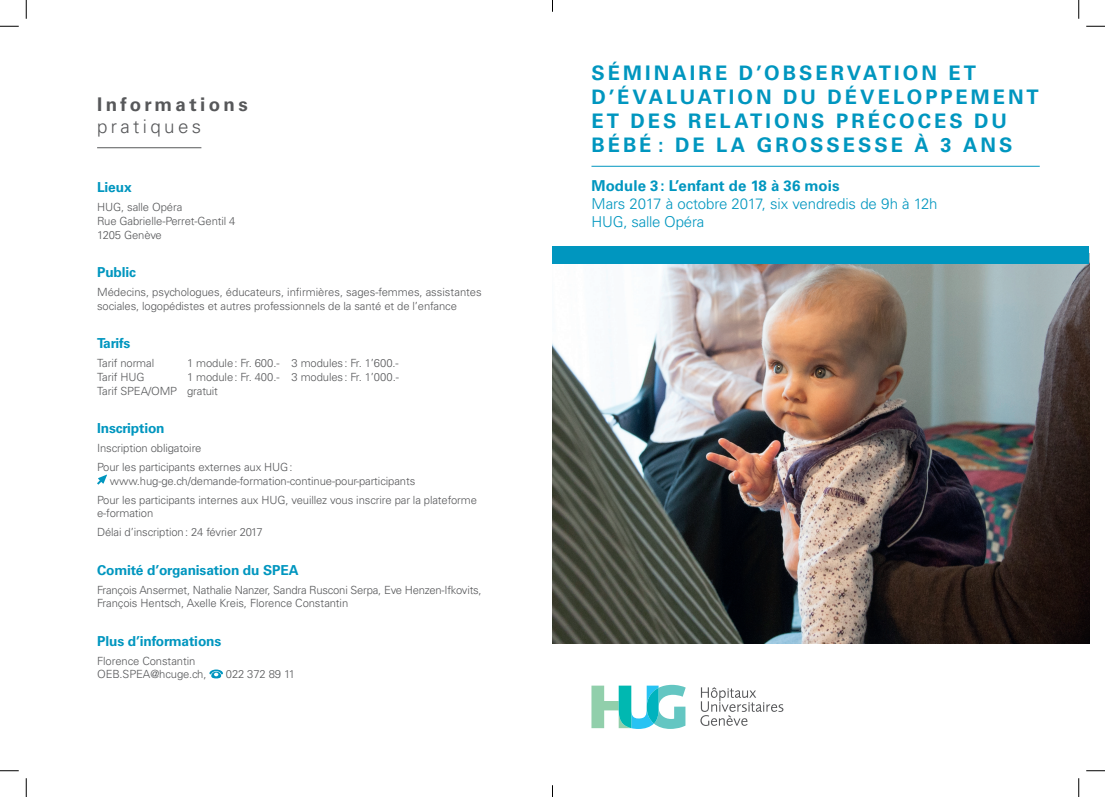
<style>
.page{position:relative;width:1105px;height:797px;background:#fff}
.page>*{position:absolute;margin:0;border:0;box-sizing:border-box;transform-origin:0 0}
.t1{font:700 20px/24px "Univers LT Std";letter-spacing:.15em;color:#0096bf}
.t2{font:700 18.75px "Univers LT Std";letter-spacing:.18em;color:#57585a}
.t3{font:300 18.75px "Univers LT Std";letter-spacing:.18em;color:#57585a}
.t4{font:300 15px/18px "Univers LT Std";letter-spacing:-.01em;color:#0096bf}
.t5{font:700 15px "Univers LT Std";letter-spacing:.005em;color:#0096bf}
.t6{font:700 13.75px "Univers LT Std";letter-spacing:-.01em;color:#0096bf}
.t7{font:300 11.25px/13.8px "Univers LT Std";letter-spacing:-.01em;color:#57585a}
</style>
<div class="page">
<img style="left:552px;top:264px;width:537px;height:379px">
<div style="left:552px;top:246px;width:537px;height:18px;background:#0096bf"></div>
<hr style="left:591px;top:166px;width:449px;height:1px;background:#0096bf">
<svg style="left:591px;top:684px;width:95px;height:45px"></svg>
<svg style="left:700px;top:687px;width:83px;height:39px"></svg>
<hr style="left:97px;top:147px;width:104px;height:1px;background:#57585a">
<svg style="left:97px;top:474px;width:10px;height:10px"></svg>
<svg style="left:209px;top:669px;width:14px;height:9px"></svg>
<svg style="left:0;top:25px;width:19px;height:2px"></svg>
<svg style="left:1086px;top:25px;width:19px;height:2px"></svg>
<svg style="left:0;top:770px;width:19px;height:1px"></svg>
<svg style="left:1086px;top:770px;width:19px;height:1px"></svg>
<svg style="left:25px;top:0;width:2px;height:19px"></svg>
<svg style="left:25px;top:778px;width:2px;height:19px"></svg>
<svg style="left:1078px;top:0;width:1px;height:19px"></svg>
<svg style="left:1078px;top:778px;width:1px;height:19px"></svg>
<svg style="left:552px;top:785px;width:1px;height:12px"></svg>
<h2 class="t2" style="left:97px;top:93px;width:152px">Informations</h2>
<h2 class="t3" style="left:97px;top:115px;width:106px">pratiques</h2>
<p class="t6" style="left:97px;top:179px;width:36px">Lieux</p>
<p class="t7" style="left:97px;top:200px;width:140px">HUG, salle Opéra<br>Rue Gabrielle-Perret-Gentil 4<br>1205 Genève</p>
<p class="t6" style="left:97px;top:264px;width:41px">Public</p>
<p class="t7" style="left:97px;top:285px;width:386px">Médecins, psychologues, éducateurs, infirmières, sages-femmes, assistantes sociales, logopédistes et autres professionnels de la santé et de l’enfance</p>
<p class="t6" style="left:97px;top:335px;width:35px">Tarifs</p>
<p class="t7" style="left:97px;top:356px;width:59px">Tarif normal</p>
<p class="t7" style="left:187px;top:356px;width:213px">1 module: Fr. 600.- 3 modules: Fr. 1’600.-</p>
<p class="t7" style="left:97px;top:370px;width:49px">Tarif HUG</p>
<p class="t7" style="left:97px;top:370px;width:303px;text-indent:90px">1 module: Fr. 400.- 3 modules: Fr. 1’000.-<br>Tarif SPEA/OMP gratuit</p>
<p class="t6" style="left:97px;top:420px;width:69px">Inscription</p>
<p class="t7" style="left:97px;top:438px;width:197px;line-height:19.1px">Inscription obligatoire<br>Pour les participants externes aux HUG:</p>
<p class="t7" style="left:97px;top:471px;width:381px;line-height:19.1px;text-indent:13px">www.hug-ge.ch/demande-formation-continue-pour-participants<br>Pour les participants internes aux HUG, veuillez vous inscrire par la plateforme</p>
<p class="t7" style="left:97px;top:504px;width:167px;line-height:19.1px">e-formation<br>Délai d’inscription: 24 février 2017</p>
<p class="t6" style="left:97px;top:561px;width:203px">Comité d’organisation du SPEA</p>
<p class="t7" style="left:97px;top:583px;width:386px">François Ansermet, Nathalie Nanzer, Sandra Rusconi Serpa, Eve Henzen-Ifkovits,<br>François Hentsch, Axelle Kreis, Florence Constantin</p>
<p class="t6" style="left:97px;top:632px;width:126px">Plus d’informations</p>
<p class="t7" style="left:97px;top:653px;width:111px">Florence Constantin<br>OEB.SPEA@hcuge.ch,</p>
<p class="t7" style="left:226px;top:667px;width:71px">022 372 89 11</p>
<h1 class="t1" style="left:591px;top:61px;width:449px">SÉMINAIRE D’OBSERVATION ET<br>D’ÉVALUATION DU DÉVELOPPEMENT<br>ET DES RELATIONS PRÉCOCES DU<br>BÉBÉ : DE LA GROSSESSE À 3 ANS</h1>
<h3 class="t5" style="left:591px;top:177px;width:250px">Module 3: L’enfant de 18 à 36 mois</h3>
<h3 class="t4" style="left:591px;top:195px;width:348px">Mars 2017 à octobre 2017, six vendredis de 9h à 12h<br>HUG, salle Opéra</h3>
</div>
